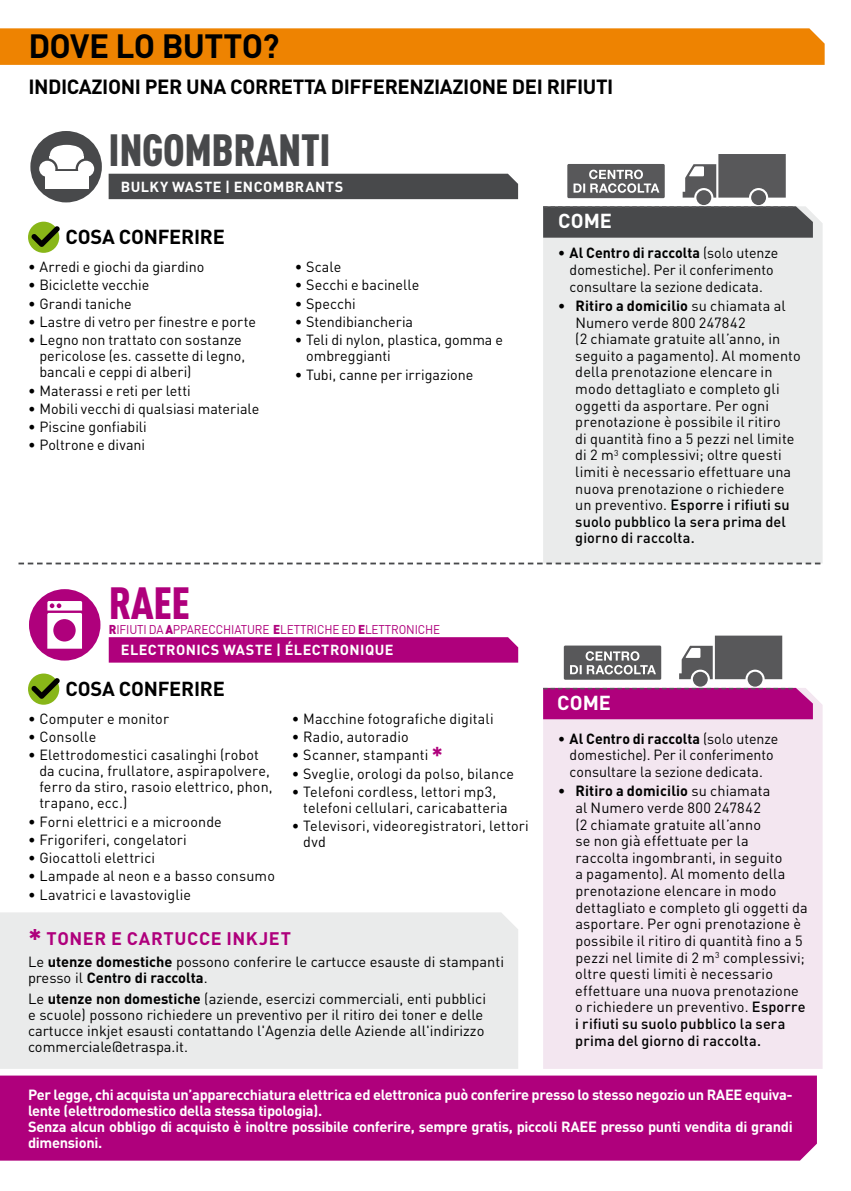
<style>
.page{position:relative;width:851px;height:1191px;background:#fff}
.page>*{position:absolute;margin:0;border:0;box-sizing:border-box;transform-origin:0 0}
.t1{font:900 44.4px "DIN Cond";letter-spacing:-.01em;color:#48494b}
.t2{font:900 44.4px "DIN Cond";color:#af007c}
.t3{font:700 33.2px "DIN";letter-spacing:-.02em;color:#000}
.t4{font:700 20.4px "DIN";letter-spacing:-.02em;color:#000}
.t5{font:700 20px "DIN";letter-spacing:-.01em;color:#000}
.t6{font:700 20px "DIN";letter-spacing:-.005em;color:#fff}
.t7{font:700 18px "DIN";letter-spacing:.035em;color:#af007c}
.t8{font:14.6px/16.6px "DIN";letter-spacing:.005em;color:#000}
.t9{font:700 14.6px/16px "DIN";letter-spacing:-.02em;color:#fff}
.t10{font:700 14.4px "DIN";letter-spacing:.03em;color:#fff}
.t11{font:12.6px "DIN";letter-spacing:-.01em;color:#af007c;scale:.93 1}
.s1{font-weight:900}
.s2{font-weight:700;font-size:24px;color:#af007c}
.s3{font-size:28px}
.s4{font-weight:700}
.s5{font-weight:500}
</style>
<div class="page">
<div style="left:0;top:28px;width:824px;height:37px;background:#ee8301"></div>
<div style="left:543px;top:213px;width:279px;height:350px;background:#eaebeb"></div>
<svg style="left:543px;top:206px;width:269px;height:32px;background:#4d4e50"></svg>
<div style="left:30px;top:131px;width:72px;height:71px;background:#48494b;border-radius:50%"></div>
<svg style="left:37px;top:145px;width:60px;height:28px"></svg>
<div style="left:78px;top:161px;width:16px;height:16px;background:#fff;border-radius:50%"></div>
<div style="left:39px;top:161px;width:16px;height:16px;background:#fff;border-radius:50%"></div>
<div style="left:45px;top:171px;width:44px;height:18px;background:#fff"></div>
<div style="left:109px;top:174px;width:409px;height:25px;background:#48494b"></div>
<div style="left:543px;top:695px;width:279px;height:373px;background:#f3e6f0"></div>
<div style="left:543px;top:688px;width:269px;height:31px;background:#af007c"></div>
<div style="left:29px;top:589px;width:71px;height:71px;background:#af007c;border-radius:50%"></div>
<svg style="left:47px;top:601px;width:35px;height:47px"></svg>
<div style="left:109px;top:637px;width:409px;height:25px;background:#af007c"></div>
<div style="left:0;top:1075px;width:816px;height:85px;background:#af007c"></div>
<div style="left:0;top:912px;width:518px;height:156px;background:#eaebeb"></div>
<div style="left:696px;top:190px;width:15px;height:15px;background:#58585a;border-radius:50%"></div>
<div style="left:751px;top:190px;width:14px;height:15px;background:#58585a;border-radius:50%"></div>
<svg style="left:682px;top:154px;width:103px;height:44px"></svg>
<div style="left:567px;top:164px;width:97px;height:34px;background:#58585a;border-radius:2px"></div>
<svg style="left:573px;top:170px;width:86px;height:23px"></svg>
<div style="left:692px;top:672px;width:15px;height:14px;background:#58585a;border-radius:50%"></div>
<div style="left:747px;top:672px;width:15px;height:14px;background:#58585a;border-radius:50%"></div>
<svg style="left:679px;top:635px;width:103px;height:44px"></svg>
<div style="left:563px;top:645px;width:98px;height:34px;background:#58585a;border-radius:2px"></div>
<svg style="left:570px;top:651px;width:86px;height:23px"></svg>
<div style="left:28px;top:222px;width:31px;height:31px;background:#88b618;border-radius:50%"></div>
<svg style="left:31px;top:226px;width:29px;height:21px"></svg>
<div style="left:28px;top:673px;width:31px;height:31px;background:#88b618;border-radius:50%"></div>
<svg style="left:31px;top:678px;width:29px;height:21px"></svg>
<svg style="left:18px;top:562px;width:802px;height:2px"></svg>
<h2 class="t3" style="left:28px;top:25px;width:253px">DOVE LO BUTTO?</h2>
<h3 class="t4" style="left:28px;top:73px;width:586px">INDICAZIONI PER UNA CORRETTA DIFFERENZIAZIONE DEI RIFIUTI</h3>
<h1 class="t1" style="left:109px;top:122px;width:223px">INGOMBRANTI</h1>
<p class="t10" style="left:121px;top:177px;width:224px">BULKY WASTE | ENCOMBRANTS</p>
<h3 class="t5" style="left:65px;top:224px;width:161px">COSA CONFERIRE</h3>
<p class="t8" style="left:28px;top:258px;width:178px">• Arredi e giochi da giardino</p>
<p class="t8" style="left:28px;top:276px;width:123px">• Biciclette vecchie</p>
<p class="t8" style="left:28px;top:295px;width:105px">• Grandi taniche</p>
<p class="t8" style="left:28px;top:313px;width:229px">• Lastre di vetro per finestre e porte</p>
<p class="t8" style="left:39px;top:332px;width:207px;line-height:16px;text-indent:-11px">• Legno non trattato con sostanze pericolose (es. cassette di legno, bancali e ceppi di alberi)</p>
<p class="t8" style="left:28px;top:382px;width:164px">• Materassi e reti per letti</p>
<p class="t8" style="left:28px;top:400px;width:233px">• Mobili vecchi di qualsiasi materiale</p>
<p class="t8" style="left:28px;top:418px;width:120px">• Piscine gonfiabili</p>
<p class="t8" style="left:28px;top:436px;width:119px">• Poltrone e divani</p>
<p class="t8" style="left:295px;top:258px;width:48px">• Scale</p>
<p class="t8" style="left:295px;top:276px;width:126px">• Secchi e bacinelle</p>
<p class="t8" style="left:295px;top:295px;width:62px">• Specchi</p>
<p class="t8" style="left:295px;top:313px;width:120px">• Stendibiancheria</p>
<p class="t8" style="left:306px;top:332px;width:198px;line-height:16px;text-indent:-11px">• Teli di nylon, plastica, gomma e ombreggianti</p>
<p class="t8" style="left:295px;top:366px;width:180px">• Tubi, canne per irrigazione</p>
<h1 class="t2" style="left:109px;top:575px;width:83px">RAEE</h1>
<p class="t11" style="left:109px;top:621px;width:358px"><span class="s1">R</span>IFIUTI DA <span class="s1">A</span>PPARECCHIATURE <span class="s1">E</span>LETTRICHE ED <span class="s1">E</span>LETTRONICHE</p>
<p class="t10" style="left:121px;top:640px;width:274px">ELECTRONICS WASTE | ÉLECTRONIQUE</p>
<h3 class="t5" style="left:65px;top:676px;width:161px">COSA CONFERIRE</h3>
<p class="t8" style="left:28px;top:710px;width:142px">• Computer e monitor</p>
<p class="t8" style="left:28px;top:728px;width:70px">• Consolle</p>
<p class="t8" style="left:39px;top:747px;width:235px;line-height:16px;text-indent:-11px">• Elettrodomestici casalinghi (robot da cucina, frullatore, aspirapolvere, ferro da stiro, rasoio elettrico, phon, trapano, ecc.)</p>
<p class="t8" style="left:28px;top:812px;width:195px">• Forni elettrici e a microonde</p>
<p class="t8" style="left:28px;top:831px;width:160px">• Frigoriferi, congelatori</p>
<p class="t8" style="left:28px;top:849px;width:129px">• Giocattoli elettrici</p>
<p class="t8" style="left:28px;top:867px;width:248px">• Lampade al neon e a basso consumo</p>
<p class="t8" style="left:28px;top:886px;width:165px">• Lavatrici e lavastoviglie</p>
<p class="t8" style="left:292px;top:710px;width:203px">• Macchine fotografiche digitali</p>
<p class="t8" style="left:292px;top:728px;width:118px">• Radio, autoradio</p>
<p class="t8" style="left:292px;top:746px;width:153px">• Scanner, stampanti <span class="s2">*</span></p>
<p class="t8" style="left:292px;top:764px;width:223px">• Sveglie, orologi da polso, bilance</p>
<p class="t8" style="left:303px;top:783px;width:206px;line-height:16px;text-indent:-11px">• Telefoni cordless, lettori mp3, telefoni cellulari, caricabatteria</p>
<p class="t8" style="left:303px;top:817px;width:227px;line-height:16px;text-indent:-11px">• Televisori, videoregistratori, lettori dvd</p>
<p class="t7" style="left:28px;top:926px;width:264px"><span class="s3">*</span> TONER E CARTUCCE INKJET</p>
<p class="t8" style="left:28px;top:953px;width:477px;line-height:16px">Le <span class="s4">utenze domestiche</span> possono conferire le cartucce esauste di stampanti presso il <span class="s4">Centro di raccolta</span>.</p>
<p class="t8" style="left:28px;top:990px;width:459px;line-height:16px">Le <span class="s4">utenze non domestiche</span> (aziende, esercizi commerciali, enti pubblici e scuole) possono richiedere un preventivo per il ritiro dei toner e delle cartucce inkjet esausti contattando l'Agenzia delle Aziende all'indirizzo commerciale@etraspa.it.</p>
<h3 class="t6" style="left:558px;top:208px;width:55px">COME</h3>
<p class="t8" style="left:558px;top:244px;width:221px;text-align:center"><span class="s4">• Al Centro di raccolta</span> (solo utenze domestiche). Per il conferimento consultare la sezione dedicata.</p>
<p class="t8" style="left:575px;top:297px;width:227px;text-indent:-17px"><span class="s4">• Ritiro a domicilio</span> su chiamata al<br>Numero verde 800 247842<br>(2 chiamate gratuite all’anno, in seguito a pagamento). Al momento della prenotazione elencare in modo dettagliato e completo gli oggetti da asportare. Per ogni prenotazione è possibile il ritiro<br>di quantità fino a 5 pezzi nel limite di 2 m<sup>3</sup> complessivi; oltre questi limiti è necessario effettuare una nuova prenotazione o richiedere un preventivo. <span class="s5">Esporre i rifiuti su suolo pubblico la sera prima del giorno di raccolta.</span></p>
<h3 class="t6" style="left:557px;top:689px;width:55px">COME</h3>
<p class="t8" style="left:558px;top:730px;width:221px;text-align:center"><span class="s4">• Al Centro di raccolta</span> (solo utenze domestiche). Per il conferimento consultare la sezione dedicata.</p>
<p class="t8" style="left:575px;top:782px;width:234px;text-indent:-17px"><span class="s4">• Ritiro a domicilio</span> su chiamata<br>al Numero verde 800 247842<br>(2 chiamate gratuite all’anno<br>se non già effettuate per la<br>raccolta ingombranti, in seguito<br>a pagamento). Al momento della prenotazione elencare in modo dettagliato e completo gli oggetti da asportare. Per ogni prenotazione è possibile il ritiro di quantità fino a 5 pezzi nel limite di 2 m<sup>3</sup> complessivi; oltre questi limiti è necessario effettuare una nuova prenotazione o richiedere un preventivo. <span class="s5">Esporre i rifiuti su suolo pubblico la sera prima del giorno di raccolta.</span></p>
<p class="t9" style="left:28px;top:1086px;width:766px">Per legge, chi acquista un’apparecchiatura elettrica ed elettronica può conferire presso lo stesso negozio un RAEE equiva&shy;lente (elettrodomestico della stessa tipologia).<br>Senza alcun obbligo di acquisto è inoltre possibile conferire, sempre gratis, piccoli RAEE presso punti vendita di grandi dimensioni.</p>
</div>
